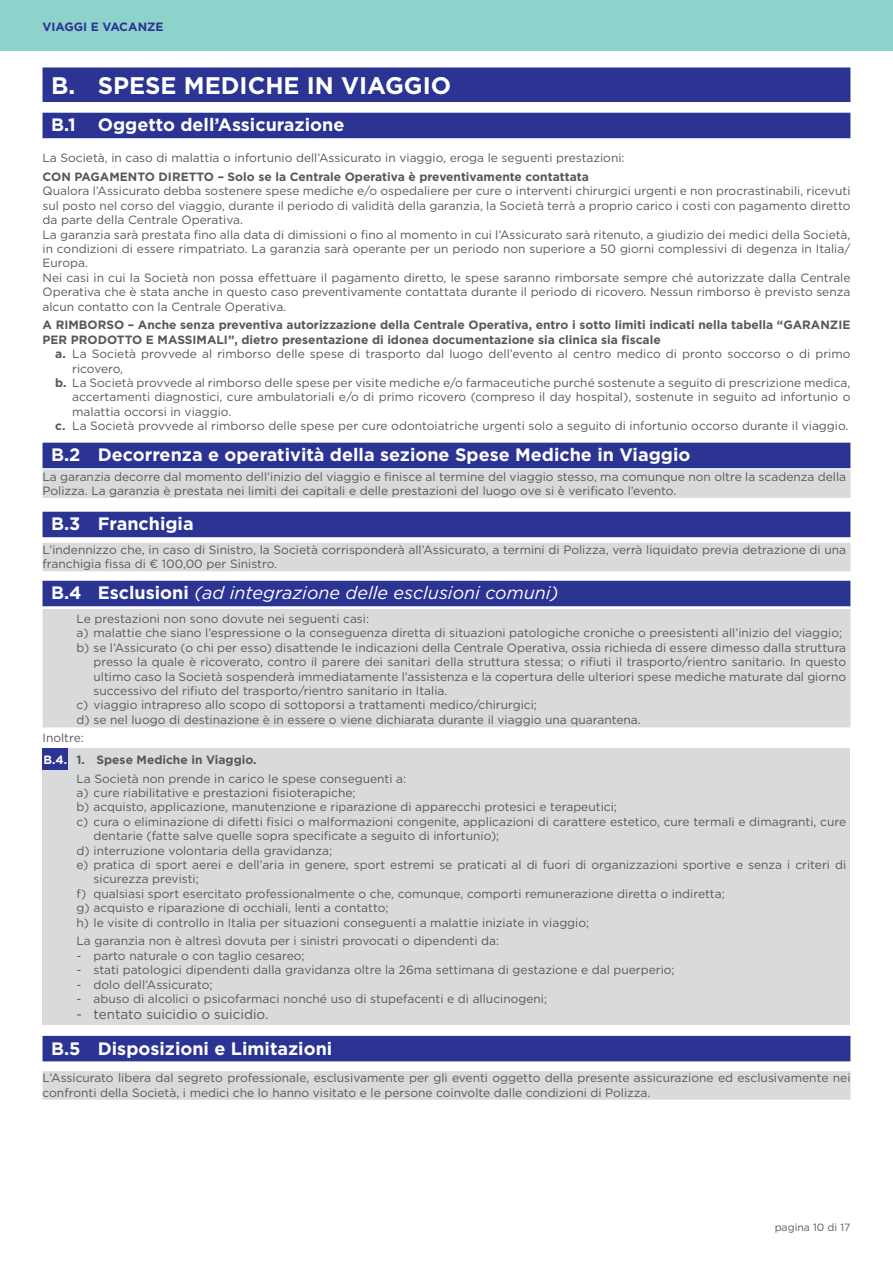
<style>
.page{position:relative;width:893px;height:1263px;background:#fff}
.page>*{position:absolute;margin:0;border:0;box-sizing:border-box;transform-origin:0 0}
.t1{font:700 24px "Gotham";color:#fff}
.t2{font:700 18px "Gotham";color:#fff}
.t3{font:italic 18px "Gotham";color:#fff}
.t4{font:13.5px "Gotham";color:#57585a}
.t5{font:12px/14.4px "Gotham";color:#57585a}
.t6{font:700 12px/14.4px "Gotham";color:#57585a}
.t7{font:700 12px "Gotham";color:#2b3393}
.t8{font:700 12px "Gotham";color:#fff}
.t9{font:10.5px "Gotham";color:#57585a}
.s1{font-weight:700}
.s2{font-weight:700;font-style:normal}
</style>
<div class="page">
<div style="left:0;top:0;width:893px;height:51px;background:#8ed2cc"></div>
<div style="left:43px;top:469px;width:807px;height:29px;background:#d9dadc"></div>
<div style="left:43px;top:543px;width:807px;height:28px;background:#d9dadc"></div>
<div style="left:43px;top:609px;width:807px;height:118px;background:#d9dadc"></div>
<div style="left:43px;top:1071px;width:807px;height:29px;background:#d9dadc"></div>
<div style="left:43px;top:443px;width:807px;height:25px;background:#2b3393"></div>
<div style="left:43px;top:512px;width:807px;height:25px;background:#2b3393"></div>
<div style="left:43px;top:581px;width:807px;height:25px;background:#2b3393"></div>
<div style="left:43px;top:748px;width:807px;height:277px;background:#d9dadc"></div>
<div style="left:43px;top:1036px;width:807px;height:25px;background:#2b3393"></div>
<div style="left:43px;top:67px;width:807px;height:35px;background:#2b3393"></div>
<div style="left:43px;top:113px;width:807px;height:25px;background:#2b3393"></div>
<div style="left:43px;top:748px;width:25px;height:22px;background:#2b3393"></div>
<p class="t7" style="left:43px;top:19px;width:123px">VIAGGI E VACANZE</p>
<h1 class="t1" style="left:51px;top:69px;width:402px">B. SPESE MEDICHE IN VIAGGIO</h1>
<h2 class="t2" style="left:51px;top:113px;width:295px">B.1 Oggetto dell’Assicurazione</h2>
<p class="t5" style="left:43px;top:151px;width:584px">La Società, in caso di malattia o infortunio dell’Assicurato in viaggio, eroga le seguenti prestazioni:</p>
<p class="t6" style="left:43px;top:170px;width:548px">CON PAGAMENTO DIRETTO – Solo se la Centrale Operativa è preventivamente contattata</p>
<p class="t5" style="left:43px;top:184px;width:809px">Qualora l’Assicurato debba sostenere spese mediche e/o ospedaliere per cure o interventi chirurgici urgenti e non procrastinabili, ricevuti sul posto nel corso del viaggio, durante il periodo di validità della garanzia, la Società terrà a proprio carico i costi con pagamento diretto da parte della Centrale Operativa.<br>La garanzia sarà prestata fino alla data di dimissioni o fino al momento in cui l’Assicurato sarà ritenuto, a giudizio dei medici della Società, in condizioni di essere rimpatriato. La garanzia sarà operante per un periodo non superiore a 50 giorni complessivi di degenza in Italia/ Europa.<br>Nei casi in cui la Società non possa effettuare il pagamento diretto, le spese saranno rimborsate sempre ché autorizzate dalla Centrale Operativa che è stata anche in questo caso preventivamente contattata durante il periodo di ricovero. Nessun rimborso è previsto senza alcun contatto con la Centrale Operativa.</p>
<p class="t6" style="left:43px;top:318px;width:809px">A RIMBORSO – Anche senza preventiva autorizzazione della Centrale Operativa, entro i sotto limiti indicati nella tabella “GARANZIE<br>PER PRODOTTO E MASSIMALI”, dietro presentazione di idonea documentazione sia clinica sia fiscale</p>
<p class="t5" style="left:55px;top:346px;width:797px"><span class="s1">a.</span> La Società provvede al rimborso delle spese di trasporto dal luogo dell’evento al centro medico di pronto soccorso o di primo</p>
<p class="t5" style="left:72px;top:361px;width:52px">ricovero,</p>
<p class="t5" style="left:55px;top:375px;width:797px"><span class="s1">b.</span> La Società provvede al rimborso delle spese per visite mediche e/o farmaceutiche purché sostenute a seguito di prescrizione medica,</p>
<p class="t5" style="left:72px;top:390px;width:780px">accertamenti diagnostici, cure ambulatoriali e/o di primo ricovero (compreso il day hospital), sostenute in seguito ad infortunio o</p>
<p class="t5" style="left:72px;top:404px;width:161px">malattia occorsi in viaggio.</p>
<p class="t5" style="left:55px;top:418px;width:795px"><span class="s1">c.</span> La Società provvede al rimborso delle spese per cure odontoiatriche urgenti solo a seguito di infortunio occorso durante il viaggio.</p>
<h2 class="t2" style="left:51px;top:443px;width:641px">B.2 Decorrenza e operatività della sezione Spese Mediche in Viaggio</h2>
<p class="t5" style="left:43px;top:469px;width:805px">La garanzia decorre dal momento dell’inizio del viaggio e finisce al termine del viaggio stesso, ma comunque non oltre la scadenza della<br>Polizza. La garanzia è prestata nei limiti dei capitali e delle prestazioni del luogo ove si è verificato l’evento.</p>
<h2 class="t2" style="left:51px;top:512px;width:144px">B.3 Franchigia</h2>
<p class="t5" style="left:43px;top:542px;width:805px">L’indennizzo che, in caso di Sinistro, la Società corrisponderà all’Assicurato, a termini di Polizza, verrà liquidato previa detrazione di una franchigia fissa di € 100,00 per Sinistro.</p>
<h2 class="t3" style="left:51px;top:582px;width:509px"><span class="s2">B.4 Esclusioni</span> (ad integrazione delle esclusioni comuni)</h2>
<p class="t5" style="left:77px;top:611px;width:294px">Le prestazioni non sono dovute nei seguenti casi:</p>
<p class="t5" style="left:77px;top:626px;width:767px">a) malattie che siano l’espressione o la conseguenza diretta di situazioni patologiche croniche o preesistenti all’inizio del viaggio;</p>
<p class="t5" style="left:77px;top:640px;width:771px">b) se l’Assicurato (o chi per esso) disattende le indicazioni della Centrale Operativa, ossia richieda di essere dimesso dalla struttura</p>
<p class="t5" style="left:94px;top:654px;width:754px">presso la quale è ricoverato, contro il parere dei sanitari della struttura stessa; o rifiuti il trasporto/rientro sanitario. In questo</p>
<p class="t5" style="left:94px;top:669px;width:754px">ultimo caso la Società sospenderà immediatamente l’assistenza e la copertura delle ulteriori spese mediche maturate dal giorno</p>
<p class="t5" style="left:94px;top:683px;width:355px">successivo del rifiuto del trasporto/rientro sanitario in Italia.</p>
<p class="t5" style="left:77px;top:698px;width:462px">c) viaggio intrapreso allo scopo di sottoporsi a trattamenti medico/chirurgici;</p>
<p class="t5" style="left:77px;top:712px;width:566px">d) se nel luogo di destinazione è in essere o viene dichiarata durante il viaggio una quarantena.</p>
<p class="t5" style="left:43px;top:731px;width:43px">Inoltre:</p>
<p class="t6" style="left:77px;top:752px;width:182px">1. Spese Mediche in Viaggio.</p>
<p class="t5" style="left:77px;top:771px;width:331px">La Società non prende in carico le spese conseguenti a:</p>
<p class="t5" style="left:77px;top:785px;width:281px">a) cure riabilitative e prestazioni fisioterapiche;</p>
<p class="t5" style="left:77px;top:800px;width:542px">b) acquisto, applicazione, manutenzione e riparazione di apparecchi protesici e terapeutici;</p>
<p class="t5" style="left:77px;top:814px;width:771px">c) cura o eliminazione di difetti fisici o malformazioni congenite, applicazioni di carattere estetico, cure termali e dimagranti, cure</p>
<p class="t5" style="left:94px;top:828px;width:407px">dentarie (fatte salve quelle sopra specificate a seguito di infortunio);</p>
<p class="t5" style="left:77px;top:843px;width:257px">d) interruzione volontaria della gravidanza;</p>
<p class="t5" style="left:77px;top:857px;width:771px">e) pratica di sport aerei e dell’aria in genere, sport estremi se praticati al di fuori di organizzazioni sportive e senza i criteri di</p>
<p class="t5" style="left:94px;top:872px;width:107px">sicurezza previsti;</p>
<p class="t5" style="left:77px;top:886px;width:650px">f) qualsiasi sport esercitato professionalmente o che, comunque, comporti remunerazione diretta o indiretta;</p>
<p class="t5" style="left:77px;top:900px;width:313px">g) acquisto e riparazione di occhiali, lenti a contatto;</p>
<p class="t5" style="left:77px;top:915px;width:514px">h) le visite di controllo in Italia per situazioni conseguenti a malattie iniziate in viaggio;</p>
<p class="t5" style="left:77px;top:933px;width:424px">La garanzia non è altresì dovuta per i sinistri provocati o dipendenti da:</p>
<p class="t5" style="left:77px;top:948px;width:230px">- parto naturale o con taglio cesareo;</p>
<p class="t5" style="left:77px;top:962px;width:600px">- stati patologici dipendenti dalla gravidanza oltre la 26ma settimana di gestazione e dal puerperio;</p>
<p class="t5" style="left:77px;top:977px;width:137px">- dolo dell’Assicurato;</p>
<p class="t5" style="left:77px;top:991px;width:472px">- abuso di alcolici o psicofarmaci nonché uso di stupefacenti e di allucinogeni;</p>
<p class="t4" style="left:77px;top:1006px;width:193px">- tentato suicidio o suicidio.</p>
<h2 class="t2" style="left:51px;top:1036px;width:283px">B.5 Disposizioni e Limitazioni</h2>
<p class="t5" style="left:43px;top:1070px;width:809px">L’Assicurato libera dal segreto professionale, esclusivamente per gli eventi oggetto della presente assicurazione ed esclusivamente nei confronti della Società, i medici che lo hanno visitato e le persone coinvolte dalle condizioni di Polizza.</p>
<p class="t8" style="left:43px;top:752px;width:25px">B.4.</p>
<p class="t9" style="left:775px;top:1221px;width:77px">pagina 10 di 17</p>
</div>
